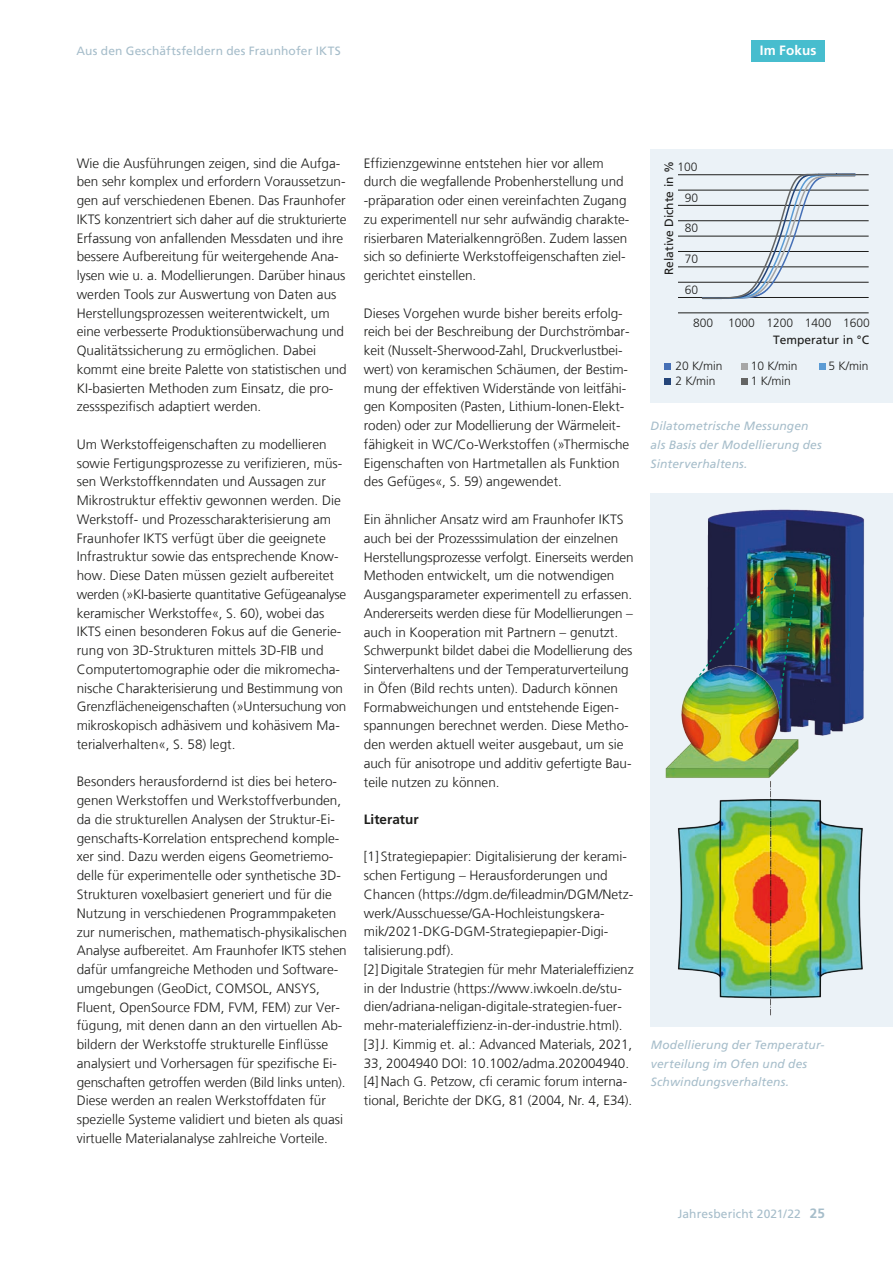
<style>
.page{position:relative;width:893px;height:1263px;background:#fff}
.page>*{position:absolute;margin:0;border:0;box-sizing:border-box;transform-origin:0 0}
.t1{font:300 13.5px/18.8px "Frutiger LT Com";color:#1d1d1b}
.t2{font:700 13.5px "Frutiger LT Com";color:#1d1d1b}
.t3{font:700 13.5px "Frutiger LT Com";letter-spacing:.015em;color:#fff}
.t4{font:700 13.5px "Frutiger LT Com";color:#a6bdca}
.t5{font:italic 12px/18.8px "Frutiger LT Com";letter-spacing:.015em;color:#a6bdca}
.t6{font:300 12px "Frutiger LT Com";color:#1d1d1b}
.t7{font:12px "Frutiger LT Com";letter-spacing:.01em;color:#a6bdca}
.t8{font:12px "Frutiger LT Com";color:#1d1d1b}
</style>
<div class="page">
<div style="left:651px;top:149px;width:242px;height:254px;background:#ebf2f7"></div>
<hr style="left:678px;top:297px;width:191px;height:1px;background:#1d1d1b">
<hr style="left:678px;top:282px;width:191px;height:1px;background:#1d1d1b">
<hr style="left:678px;top:267px;width:191px;height:1px;background:#1d1d1b">
<hr style="left:678px;top:251px;width:191px;height:1px;background:#1d1d1b">
<hr style="left:678px;top:236px;width:191px;height:1px;background:#1d1d1b">
<hr style="left:678px;top:220px;width:191px;height:1px;background:#1d1d1b">
<hr style="left:678px;top:205px;width:191px;height:1px;background:#1d1d1b">
<hr style="left:678px;top:190px;width:191px;height:1px;background:#1d1d1b">
<hr style="left:678px;top:174px;width:191px;height:1px;background:#1d1d1b">
<hr style="left:678px;top:312px;width:191px;height:1px;background:#1d1d1b">
<svg style="left:701px;top:173px;width:155px;height:127px"></svg>
<div style="left:665px;top:363px;width:6px;height:7px;background:#4670b6"></div>
<div style="left:741px;top:363px;width:7px;height:7px;background:#a6a6a6"></div>
<div style="left:665px;top:378px;width:6px;height:7px;background:#254579"></div>
<div style="left:741px;top:378px;width:7px;height:7px;background:#646564"></div>
<div style="left:819px;top:363px;width:6px;height:7px;background:#5b9bd4"></div>
<div style="left:651px;top:493px;width:242px;height:534px;background:#ebf2f7"></div>
<img style="left:707px;top:509px;width:157px;height:227px">
<img style="left:677px;top:789px;width:186px;height:227px">
<img style="left:707px;top:571px;width:90px;height:83px">
<img style="left:665px;top:654px;width:134px;height:135px">
<div style="left:751px;top:40px;width:74px;height:22px;background:#47bdce"></div>
<p class="t7" style="left:77px;top:44px;width:266px">Aus den Geschäftsfeldern des Fraunhofer IKTS</p>
<p class="t3" style="left:760px;top:42px;width:58px">Im Fokus</p>
<p class="t1" style="left:77px;top:154px;width:271px">Wie die Ausführungen zeigen, sind die Aufga&shy;ben sehr komplex und erfordern Voraussetzun&shy;gen auf verschiedenen Ebenen. Das Fraunhofer IKTS konzentriert sich daher auf die strukturierte Erfassung von anfallenden Messdaten und ihre bessere Aufbereitung für weitergehende Ana&shy;lysen wie u. a. Modellierungen. Darüber hinaus werden Tools zur Auswertung von Daten aus Herstellungsprozessen weiterentwickelt, um eine verbesserte Produktionsüberwachung und Qualitätssicherung zu ermöglichen. Dabei kommt eine breite Palette von statistischen und KI-basierten Methoden zum Einsatz, die pro&shy;zessspezifisch adaptiert werden.</p>
<p class="t1" style="left:77px;top:435px;width:271px">Um Werkstoffeigenschaften zu modellieren sowie Fertigungsprozesse zu verifizieren, müs&shy;sen Werkstoffkenndaten und Aussagen zur Mikrostruktur effektiv gewonnen werden. Die Werkstoff- und Prozesscharakterisierung am Fraunhofer IKTS verfügt über die geeignete Infrastruktur sowie das entsprechende Know&shy;how. Diese Daten müssen gezielt aufbereitet werden (»KI-basierte quantitative Gefügeanalyse keramischer Werkstoffe«, S. 60), wobei das IKTS einen besonderen Fokus auf die Generie&shy;rung von 3D-Strukturen mittels 3D-FIB und Computertomographie oder die mikromecha&shy;nische Charakterisierung und Bestimmung von Grenzflächeneigenschaften (»Untersuchung von mikroskopisch adhäsivem und kohäsivem Ma&shy;terialverhalten«, S. 58) legt.</p>
<p class="t1" style="left:77px;top:772px;width:271px">Besonders herausfordernd ist dies bei hetero&shy;genen Werkstoffen und Werkstoffverbunden, da die strukturellen Analysen der Struktur-Ei&shy;genschafts-Korrelation entsprechend komple&shy;xer sind. Dazu werden eigens Geometriemo&shy;delle für experimentelle oder synthetische 3D-Strukturen voxelbasiert generiert und für die Nutzung in verschiedenen Programmpaketen zur numerischen, mathematisch-physikalischen Analyse aufbereitet. Am Fraunhofer IKTS stehen dafür umfangreiche Methoden und Software&shy;umgebungen (GeoDict, COMSOL, ANSYS, Fluent, OpenSource FDM, FVM, FEM) zur Ver&shy;fügung, mit denen dann an den virtuellen Ab&shy;bildern der Werkstoffe strukturelle Einflüsse analysiert und Vorhersagen für spezifische Ei&shy;genschaften getroffen werden (Bild links unten).<br>Diese werden an realen Werkstoffdaten für spezielle Systeme validiert und bieten als quasi virtuelle Materialanalyse zahlreiche Vorteile.</p>
<p class="t1" style="left:364px;top:154px;width:267px">Effizienzgewinne entstehen hier vor allem durch die wegfallende Probenherstellung und -präparation oder einen vereinfachten Zugang zu experimentell nur sehr aufwändig charakte&shy;risierbaren Materialkenngrößen. Zudem lassen sich so definierte Werkstoffeigenschaften ziel&shy;gerichtet einstellen.</p>
<p class="t1" style="left:364px;top:304px;width:267px">Dieses Vorgehen wurde bisher bereits erfolg&shy;reich bei der Beschreibung der Durchströmbar&shy;keit (Nusselt-Sherwood-Zahl, Druckverlustbei&shy;wert) von keramischen Schäumen, der Bestim&shy;mung der effektiven Widerstände von leitfähi&shy;gen Kompositen (Pasten, Lithium-Ionen-Elekt&shy;roden) oder zur Modellierung der Wärmeleit&shy;fähigkeit in WC/Co-Werkstoffen (»Thermische Eigenschaften von Hartmetallen als Funktion des Gefüges«, S. 59) angewendet.</p>
<p class="t1" style="left:364px;top:510px;width:271px">Ein ähnlicher Ansatz wird am Fraunhofer IKTS auch bei der Prozesssimulation der einzelnen Herstellungsprozesse verfolgt. Einerseits werden Methoden entwickelt, um die notwendigen Ausgangsparameter experimentell zu erfassen.<br>Andererseits werden diese für Modellierungen – auch in Kooperation mit Partnern – genutzt.<br>Schwerpunkt bildet dabei die Modellierung des Sinterverhaltens und der Temperaturverteilung in Öfen (Bild rechts unten). Dadurch können Formabweichungen und entstehende Eigen&shy;spannungen berechnet werden. Diese Metho&shy;den werden aktuell weiter ausgebaut, um sie auch für anisotrope und additiv gefertigte Bau&shy;teile nutzen zu können.</p>
<p class="t2" style="left:364px;top:811px;width:56px">Literatur</p>
<p class="t1" style="left:364px;top:847px;width:271px">[1] Strategiepapier: Digitalisierung der kerami&shy;schen Fertigung – Herausforderungen und Chancen (https://dgm.de/fileadmin/DGM/Netz&shy;werk/Ausschuesse/GA-Hochleistungskera&shy;mik/2021-DKG-DGM-Strategiepapier-Digi&shy;talisierung.pdf).<br>[2] Digitale Strategien für mehr Materialeffizienz in der Industrie (https://www.iwkoeln.de/stu&shy;dien/adriana-neligan-digitale-strategien-fuer&shy;mehr-materialeffizienz-in-der-industrie.html). [3]J. Kimmig et. al.: Advanced Materials, 2021, 33, 2004940 DOI: 10.1002/adma.202004940. [4] Nach G. Petzow, cfi ceramic forum interna&shy;tional, Berichte der DKG, 81 (2004, Nr. 4, E34).</p>
<p class="t8" style="left:662px;top:275px;width:115px;rotate:-90deg">Relative Dichte in %</p>
<p class="t6" style="left:678px;top:160px;width:22px">100</p>
<p class="t6" style="left:685px;top:191px;width:15px">90</p>
<p class="t6" style="left:685px;top:221px;width:15px">80</p>
<p class="t6" style="left:685px;top:252px;width:15px">70</p>
<p class="t6" style="left:685px;top:282px;width:15px">60</p>
<p class="t6" style="left:693px;top:316px;width:178px">800 1000 1200 1400 1600</p>
<p class="t8" style="left:773px;top:333px;width:97px">Temperatur in °C</p>
<p class="t6" style="left:676px;top:359px;width:48px">20 K/min</p>
<p class="t6" style="left:751px;top:359px;width:48px">10 K/min</p>
<p class="t6" style="left:676px;top:374px;width:41px">2 K/min</p>
<p class="t6" style="left:751px;top:374px;width:41px">1 K/min</p>
<p class="t6" style="left:828px;top:359px;width:41px">5 K/min</p>
<p class="t5" style="left:651px;top:417px;width:173px">Dilatometrische Messungen als Basis der Modellierung des<br>Sinterverhaltens.</p>
<p class="t5" style="left:651px;top:1035px;width:175px">Modellierung der Temperatur&shy;verteilung im Ofen und des<br>Schwindungsverhaltens.</p>
<p class="t7" style="left:678px;top:1206px;width:125px">Jahresbericht 2021/22</p>
<p class="t4" style="left:810px;top:1205px;width:17px">25</p>
</div>
